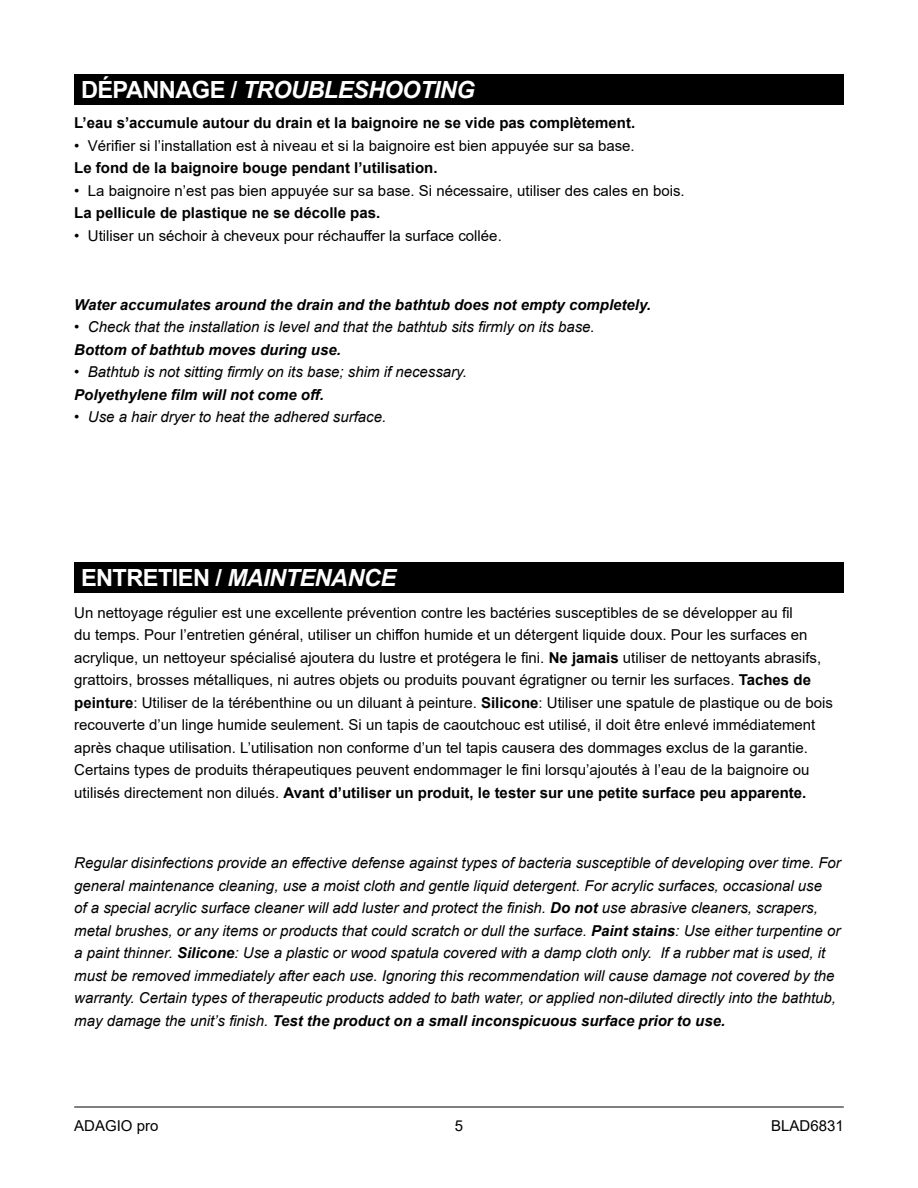
<style>
.page{position:relative;width:918px;height:1188px;background:#fff}
.page>*{position:absolute;margin:0;border:0;box-sizing:border-box;transform-origin:0 0}
.t1{font:italic 700 23.7px "Arial";letter-spacing:-.025em;color:#fff}
.t2{font:15px/22.5px "Arial";color:#000}
.t3{font:italic 15px/22.5px "Arial";color:#000}
.t4{font:700 15px "Arial";color:#000}
.t5{font:italic 700 15px "Arial";color:#000}
.s1{font-style:normal}
.s2{font-weight:700}
</style>
<div class="page">
<hr style="left:74px;top:1107px;width:770px;height:1px;background:#000">
<div style="left:74px;top:74px;width:770px;height:31px;background:#000"></div>
<div style="left:74px;top:562px;width:770px;height:31px;background:#000"></div>
<h1 class="t1" style="left:81px;top:74px;width:395px"><span class="s1">DÉPANNAGE /</span> TROUBLESHOOTING</h1>
<p class="t4" style="left:74px;top:112px;width:563px">L’eau s’accumule autour du drain et la baignoire ne se vide pas complètement.</p>
<p class="t2" style="left:74px;top:134px;width:562px">• Vérifier si l’installation est à niveau et si la baignoire est bien appuyée sur sa base.</p>
<p class="t4" style="left:74px;top:157px;width:365px">Le fond de la baignoire bouge pendant l’utilisation.</p>
<p class="t2" style="left:74px;top:179px;width:612px">• La baignoire n’est pas bien appuyée sur sa base. Si nécessaire, utiliser des cales en bois.</p>
<p class="t4" style="left:74px;top:202px;width:307px">La pellicule de plastique ne se décolle pas.</p>
<p class="t2" style="left:74px;top:224px;width:429px">• Utiliser un séchoir à cheveux pour réchauffer la surface collée.</p>
<p class="t5" style="left:74px;top:294px;width:578px">Water accumulates around the drain and the bathtub does not empty completely.</p>
<p class="t3" style="left:74px;top:316px;width:522px">• Check that the installation is level and that the bathtub sits firmly on its base.</p>
<p class="t5" style="left:74px;top:339px;width:268px">Bottom of bathtub moves during use.</p>
<p class="t3" style="left:74px;top:361px;width:394px">• Bathtub is not sitting firmly on its base; shim if necessary.</p>
<p class="t5" style="left:74px;top:384px;width:251px">Polyethylene film will not come off.</p>
<p class="t3" style="left:74px;top:406px;width:314px">• Use a hair dryer to heat the adhered surface.</p>
<h1 class="t1" style="left:81px;top:562px;width:317px"><span class="s1">ENTRETIEN /</span> MAINTENANCE</h1>
<p class="t2" style="left:74px;top:601px;width:760px">Un nettoyage régulier est une excellente prévention contre les bactéries susceptibles de se développer au fil<br>du temps. Pour l’entretien général, utiliser un chiffon humide et un détergent liquide doux. Pour les surfaces en acrylique, un nettoyeur spécialisé ajoutera du lustre et protégera le fini. <span class="s2">Ne jamais</span> utiliser de nettoyants abrasifs, grattoirs, brosses métalliques, ni autres objets ou produits pouvant égratigner ou ternir les surfaces. <span class="s2">Taches de peinture</span>: Utiliser de la térébenthine ou un diluant à peinture. <span class="s2">Silicone</span>: Utiliser une spatule de plastique ou de bois recouverte d’un linge humide seulement. Si un tapis de caoutchouc est utilisé, il doit être enlevé immédiatement après chaque utilisation. L’utilisation non conforme d’un tel tapis causera des dommages exclus de la garantie.<br>Certains types de produits thérapeutiques peuvent endommager le fini lorsqu’ajoutés à l’eau de la baignoire ou utilisés directement non dilués. <span class="s2">Avant d’utiliser un produit, le tester sur une petite surface peu apparente.</span></p>
<p class="t3" style="left:74px;top:852px;width:768px">Regular disinfections provide an effective defense against types of bacteria susceptible of developing over time. For general maintenance cleaning, use a moist cloth and gentle liquid detergent. For acrylic surfaces, occasional use<br>of a special acrylic surface cleaner will add luster and protect the finish. <span class="s2">Do not</span> use abrasive cleaners, scrapers, metal brushes, or any items or products that could scratch or dull the surface. <span class="s2">Paint stains</span>: Use either turpentine or a paint thinner. <span class="s2">Silicone</span>: Use a plastic or wood spatula covered with a damp cloth only. If a rubber mat is used, it must be removed immediately after each use. Ignoring this recommendation will cause damage not covered by the warranty. Certain types of therapeutic products added to bath water, or applied non-diluted directly into the bathtub, may damage the unit’s finish. <span class="s2">Test the product on a small inconspicuous surface prior to use.</span></p>
<p class="t2" style="left:74px;top:1115px;width:86px">ADAGIO pro</p>
<p class="t2" style="left:771px;top:1115px;width:74px">BLAD6831</p>
<p class="t2" style="left:455px;top:1115px;width:10px">5</p>
</div>
